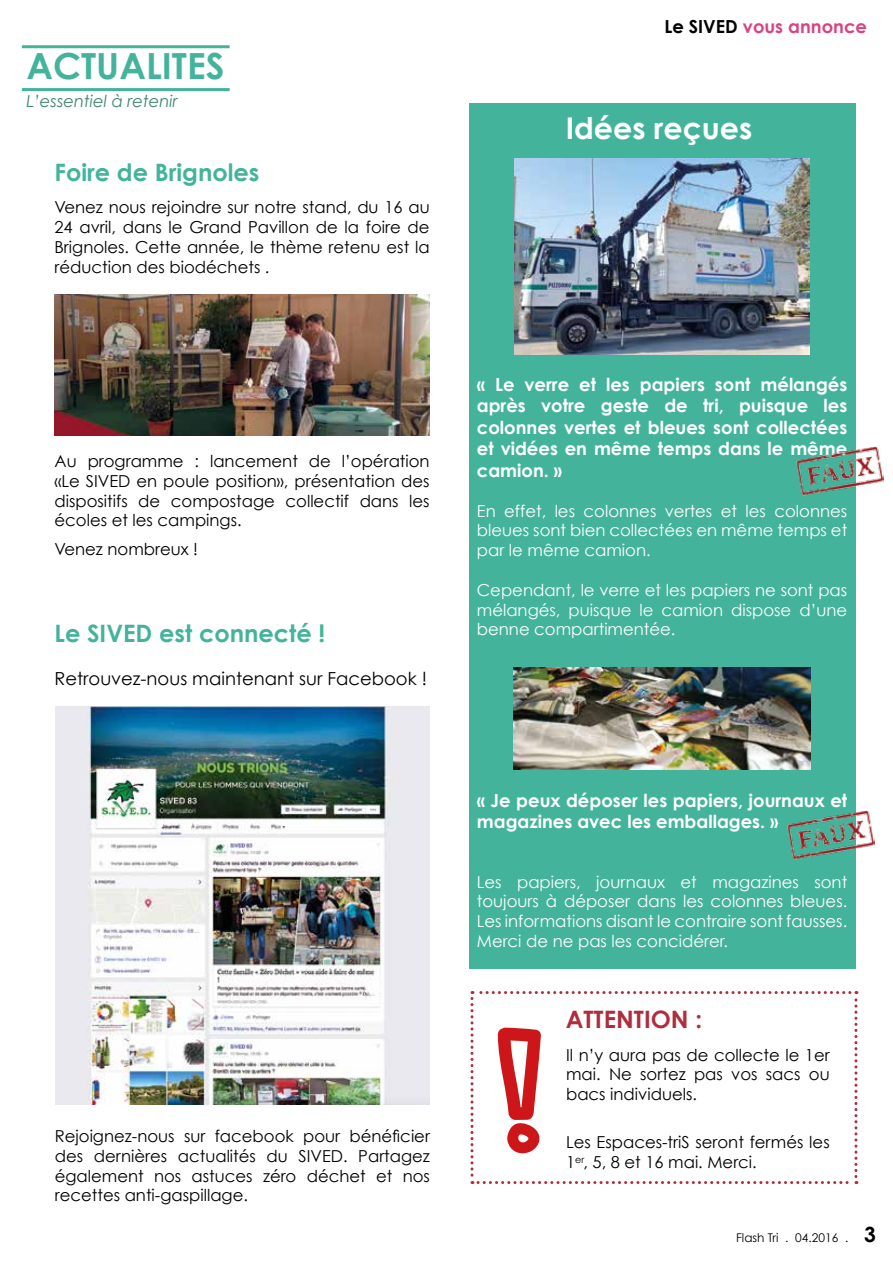
<style>
.page{position:relative;width:893px;height:1263px;background:#fff}
.page>*{position:absolute;margin:0;border:0;box-sizing:border-box;transform-origin:0 0}
.t1{font:700 36px "Century Gothic";color:#43b49b}
.t2{font:700 30px "Century Gothic";color:#fff}
.t3{font:700 24px "Century Gothic";color:#43b49b}
.t4{font:700 24px "Century Gothic";color:#af2e3d}
.t5{font:700 18px/21.6px "Century Gothic";color:#fff;text-align:justify}
.t6{font:18px "Century Gothic";color:#000}
.t7{font:700 18px "Century Gothic";color:#da4283}
.t8{font:16.5px/19.8px "Century Gothic";color:#000;text-align:justify}
.t9{font:16.5px/19.8px "Century Gothic";color:#fff;text-align:justify}
.t10{font:italic 16.5px "Century Gothic";color:#3d876d}
.t11{font:12px "Century Gothic";color:#000}
.s1{color:#000}
.s2{font-weight:700;font-size:21px}
</style>
<div class="page">
<div style="left:469px;top:103px;width:386px;height:865px;background:#43b49b"></div>
<img style="left:514px;top:158px;width:295px;height:197px">
<hr style="left:22px;top:45px;width:208px;height:3px;background:#43b49b">
<hr style="left:22px;top:88px;width:208px;height:3px;background:#43b49b">
<img style="left:796px;top:447px;width:87px;height:48px">
<img style="left:55px;top:294px;width:375px;height:142px">
<img style="left:55px;top:707px;width:375px;height:398px">
<img style="left:788px;top:811px;width:87px;height:48px">
<svg style="left:470px;top:991px;width:387px;height:193px"></svg>
<img style="left:514px;top:668px;width:296px;height:102px">
<h1 class="t1" style="left:26px;top:43px;width:200px">ACTUALITES</h1>
<p class="t10" style="left:26px;top:91px;width:153px">L’essentiel à retenir</p>
<h3 class="t3" style="left:55px;top:157px;width:206px">Foire de Brignoles</h3>
<p class="t8" style="left:55px;top:197px;width:377px">Venez nous rejoindre sur notre stand, du 16 au 24 avril, dans le Grand Pavillon de la foire de Brignoles. Cette année, le thème retenu est la réduction des biodéchets .</p>
<p class="t8" style="left:55px;top:451px;width:377px">Au programme : lancement de l’opération «Le SIVED en poule position», présentation des dispositifs de compostage collectif dans les écoles et les campings.</p>
<p class="t8" style="left:55px;top:539px;width:145px">Venez nombreux !</p>
<h3 class="t3" style="left:55px;top:618px;width:272px">Le SIVED est connecté !</h3>
<p class="t6" style="left:55px;top:668px;width:374px">Retrouvez-nous maintenant sur Facebook !</p>
<p class="t8" style="left:55px;top:1126px;width:377px">Rejoignez-nous sur facebook pour bénéficier des dernières actualités du SIVED. Partagez également nos astuces zéro déchet et nos recettes anti-gaspillage.</p>
<p class="t7" style="left:664px;top:15px;width:204px"><span class="s1">Le SIVED</span> vous annonce</p>
<h2 class="t2" style="left:566px;top:109px;width:188px">Idées reçues</h2>
<p class="t5" style="left:477px;top:373px;width:372px">« Le verre et les papiers sont mélangés après votre geste de tri, puisque les colonnes vertes et bleues sont collectées et vidées en même temps dans le même camion. »</p>
<p class="t9" style="left:477px;top:500px;width:372px">En effet, les colonnes vertes et les colonnes bleues sont bien collectées en même temps et par le même camion.</p>
<p class="t9" style="left:477px;top:580px;width:372px">Cependant, le verre et les papiers ne sont pas mélangés, puisque le camion dispose d’une benne compartimentée.</p>
<p class="t5" style="left:477px;top:789px;width:372px">« Je peux déposer les papiers, journaux et magazines avec les emballages. »</p>
<p class="t9" style="left:477px;top:871px;width:372px">Les papiers, journaux et magazines sont toujours à déposer dans les colonnes bleues.<br>Les informations disant le contraire sont fausses.<br>Merci de ne pas les concidérer.</p>
<h3 class="t4" style="left:566px;top:1004px;width:138px">ATTENTION :</h3>
<p class="t8" style="left:566px;top:1044px;width:265px">Il n’y aura pas de collecte le 1er mai. Ne sortez pas vos sacs ou bacs individuels.</p>
<p class="t8" style="left:566px;top:1132px;width:265px">Les Espaces-triS seront fermés les<br>1<sup>er</sup>, 5, 8 et 16 mai. Merci.</p>
<p class="t11" style="left:736px;top:1230px;width:141px">Flash Tri . 04.2016 . <span class="s2">3</span></p>
</div>
